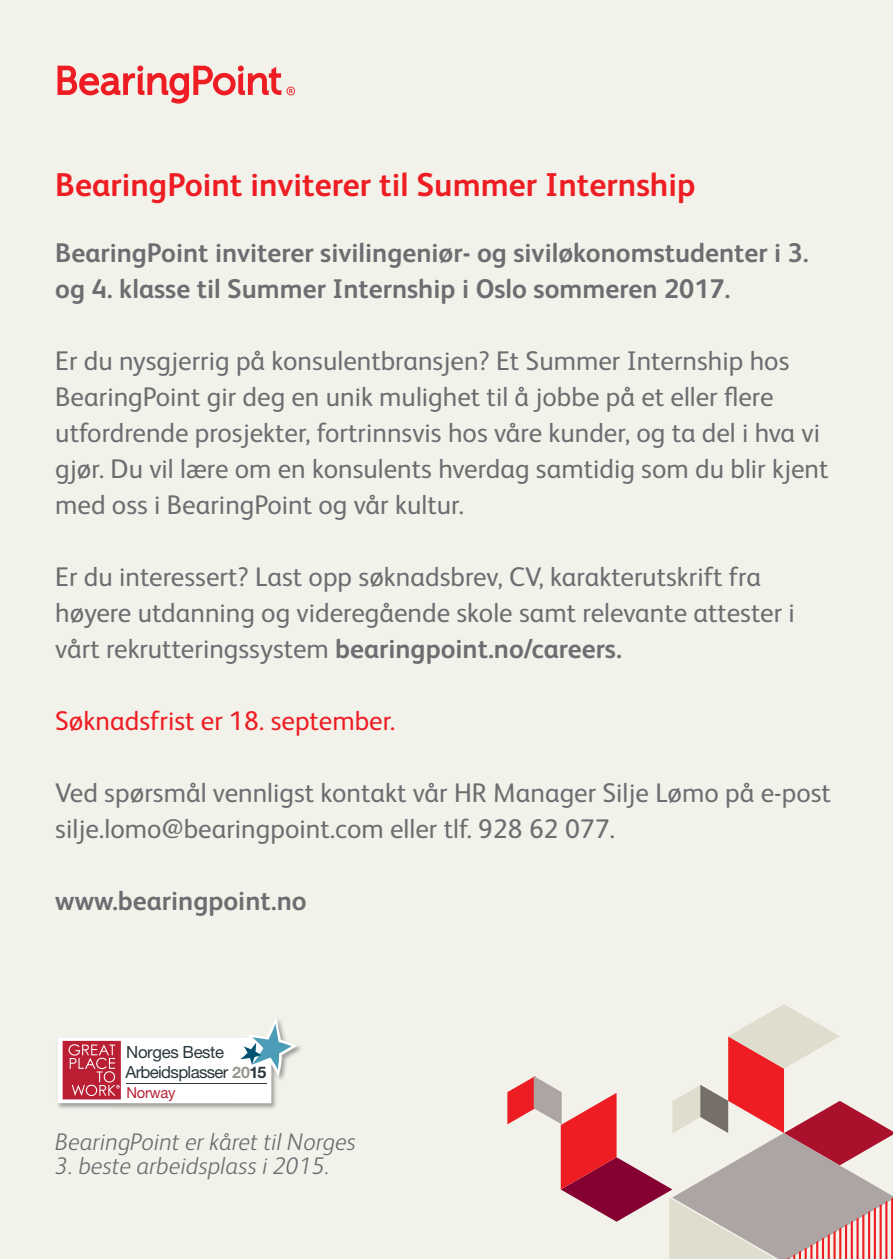
<style>
.page{position:relative;width:893px;height:1259px;background:#f2f2eb}
.page>*{position:absolute;margin:0;border:0;box-sizing:border-box;transform-origin:0 0}
.t1{font:700 33px "FS Albert Pro";color:#ee1d23}
.t2{font:27px/36px "FS Albert Pro";color:#6c6d70}
.t3{font:700 27px/36px "FS Albert Pro";color:#6c6d70}
.t4{font:27px "FS Albert Pro";color:#ee1d23}
.t5{font:italic 300 24px "FS Albert Pro";color:#6c6d70}
.t6{font:16.8px/20.1px "Helvetica Neue LT Std";letter-spacing:-.04em;color:#2a373d}
.t7{font:15px "Helvetica Neue LT Std";letter-spacing:-.025em;color:#b92234}
.s1{font-weight:700}
.s2{font-weight:700;font-size:15.9px;color:#969890}
.s3{font-weight:700;font-size:15.9px}
</style>
<div class="page">
<svg style="left:58px;top:66px;width:237px;height:38px"></svg>
<svg style="left:507px;top:1004px;width:386px;height:255px"></svg>
<img style="left:57px;top:1045px;width:244px;height:64px">
<svg style="left:58px;top:1019px;width:240px;height:84px"></svg>
<p class="t1" style="left:55px;top:161px;width:642px">BearingPoint inviterer til Summer Internship</p>
<p class="t3" style="left:55px;top:233px;width:755px">BearingPoint inviterer sivilingeniør- og siviløkonomstudenter i 3. og 4. klasse til Summer Internship i Oslo sommeren 2017.</p>
<p class="t2" style="left:55px;top:340px;width:775px">Er du nysgjerrig på konsulentbransjen? Et Summer Internship hos BearingPoint gir deg en unik mulighet til å jobbe på et eller flere utfordrende prosjekter, fortrinnsvis hos våre kunder, og ta del i hva vi gjør. Du vil lære om en konsulents hverdag samtidig som du blir kjent med oss i BearingPoint og vår kultur.</p>
<p class="t2" style="left:55px;top:556px;width:741px">Er du interessert? Last opp søknadsbrev, CV, karakterutskrift fra høyere utdanning og videregående skole samt relevante attester i vårt rekrutteringssystem <span class="s1">bearingpoint.no/careers.</span></p>
<p class="t4" style="left:55px;top:701px;width:342px">Søknadsfrist er 18. september.</p>
<p class="t2" style="left:55px;top:772px;width:777px">Ved spørsmål vennligst kontakt vår HR Manager Silje Lømo på e-post silje.lomo@bearingpoint.com eller tlf. 928 62 077.</p>
<p class="t3" style="left:55px;top:881px;width:253px">www.bearingpoint.no</p>
<p class="t6" style="left:125px;top:1041px;width:143px">Norges Beste<br>Arbeidsplasser <span class="s2">20</span><span class="s3">15</span></p>
<p class="t7" style="left:127px;top:1083px;width:50px">Norway</p>
<p class="t5" style="left:55px;top:1125px;width:302px">BearingPoint er kåret til Norges</p>
<p class="t5" style="left:55px;top:1149px;width:276px">3. beste arbeidsplass i 2015.</p>
</div>
